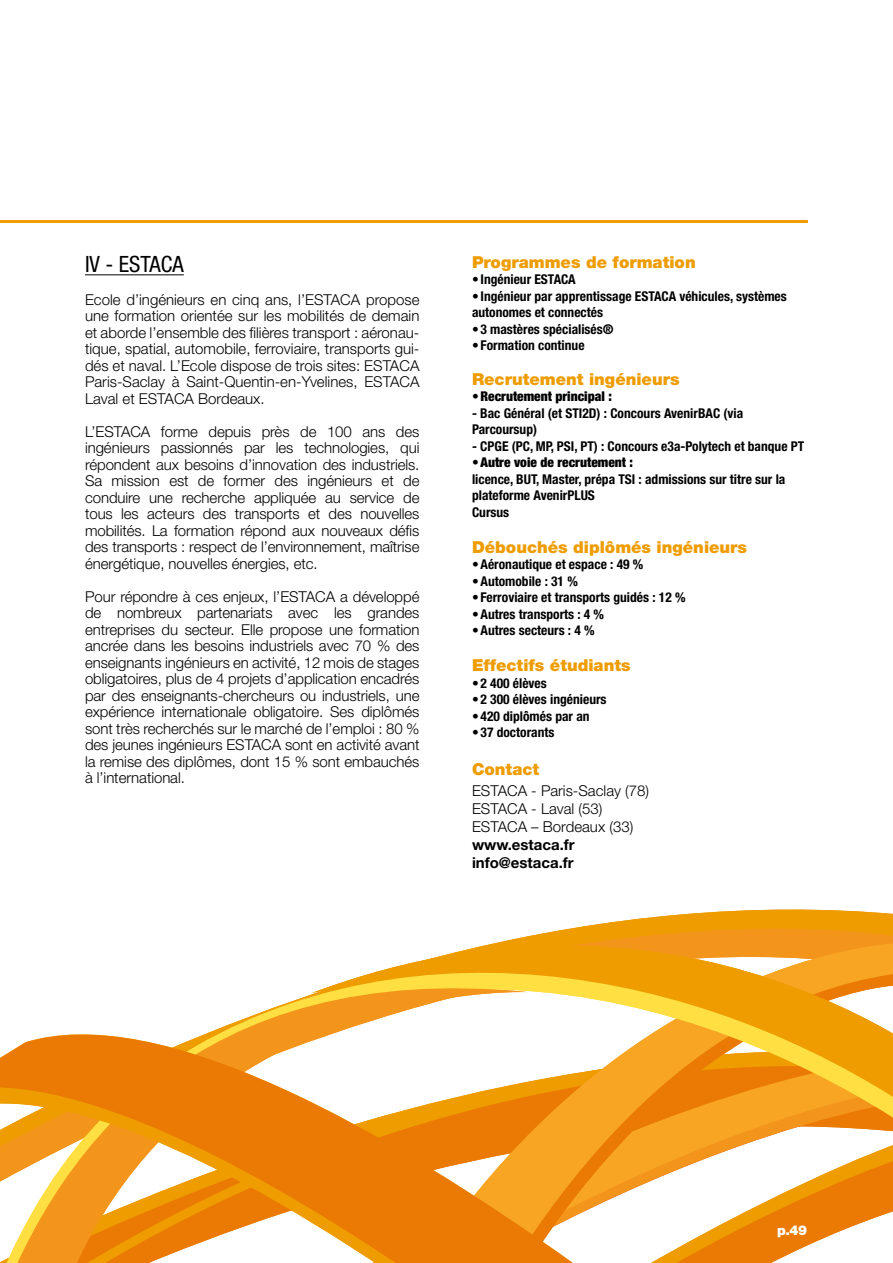
<style>
.page{position:relative;width:893px;height:1263px;background:#fff}
.page>*{position:absolute;margin:0;border:0;box-sizing:border-box;transform-origin:0 0}
.t1{font:condensed 22.5px "Helvetica Neue LT Std";color:#000}
.t2{font:900 16.5px "Helvetica Neue LT Std";color:#ee9c00}
.t3{font:300 15px/16.5px "Helvetica Neue LT Std";letter-spacing:-.005em;color:#000;text-align:justify}
.t4{font:700 15px/18px "Helvetica Neue LT Std";color:#000}
.t5{font:700 condensed 13.5px/16.5px "Helvetica Neue LT Std";color:#000}
.t6{font:900 condensed 13.5px "Helvetica Neue LT Std";color:#000}
.t7{font:900 13.5px "Helvetica Neue LT Std";color:#fff}
</style>
<div class="page">
<hr style="left:85px;top:274px;width:99px;height:1px;background:#000">
<hr style="left:0;top:220px;width:808px;height:3px;background:#ee9c00">
<svg style="left:528px;top:909px;width:365px;height:51px;background:#f3a933"></svg>
<svg style="left:425px;top:936px;width:103px;height:24px;fill:#ee9d03"></svg>
<svg style="left:0;top:960px;width:893px;height:303px"></svg>
<h1 class="t1" style="left:85px;top:251px;width:100px">IV - ESTACA</h1>
<p class="t3" style="left:85px;top:291px;width:336px">Ecole d’ingénieurs en cinq ans, l’ESTACA propose une formation orientée sur les mobilités de demain et aborde l’ensemble des filières transport : aéronau&shy;tique, spatial, automobile, ferroviaire, transports gui&shy;dés et naval. L’Ecole dispose de trois sites: ESTACA Paris-Saclay à Saint-Quentin-en-Yvelines, ESTACA Laval et ESTACA Bordeaux.</p>
<p class="t3" style="left:85px;top:423px;width:336px">L’ESTACA forme depuis près de 100 ans des ingénieurs passionnés par les technologies, qui répondent aux besoins d’innovation des industriels.<br>Sa mission est de former des ingénieurs et de conduire une recherche appliquée au service de tous les acteurs des transports et des nouvelles mobilités. La formation répond aux nouveaux défis des transports : respect de l’environnement, maîtrise énergétique, nouvelles énergies, etc.</p>
<p class="t3" style="left:85px;top:588px;width:336px">Pour répondre à ces enjeux, l’ESTACA a développé de nombreux partenariats avec les grandes entreprises du secteur. Elle propose une formation ancrée dans les besoins industriels avec 70 % des enseignants ingénieurs en activité, 12 mois de stages obligatoires, plus de 4 projets d’application encadrés par des enseignants-chercheurs ou industriels, une expérience internationale obligatoire. Ses diplômés sont très recherchés sur le marché de l’emploi : 80 % des jeunes ingénieurs ESTACA sont en activité avant la remise des diplômes, dont 15 % sont embauchés à l’international.</p>
<p class="t2" style="left:472px;top:252px;width:225px">Programmes de formation</p>
<p class="t5" style="left:472px;top:271px;width:105px">• Ingénieur ESTACA</p>
<p class="t5" style="left:472px;top:287px;width:316px">• Ingénieur par apprentissage ESTACA véhicules, systèmes autonomes et connectés</p>
<p class="t5" style="left:472px;top:320px;width:143px">• 3 mastères spécialisés®</p>
<p class="t5" style="left:472px;top:337px;width:114px">• Formation continue</p>
<p class="t2" style="left:472px;top:369px;width:209px">Recrutement ingénieurs</p>
<p class="t6" style="left:472px;top:388px;width:142px">•Recrutement principal :</p>
<p class="t5" style="left:472px;top:404px;width:273px">- Bac Général (et STI2D) : Concours AvenirBAC (via<br>Parcoursup)</p>
<p class="t5" style="left:472px;top:437px;width:334px">- CPGE (PC, MP, PSI, PT) : Concours e3a-Polytech et banque PT</p>
<p class="t6" style="left:472px;top:454px;width:163px">•Autre voie de recrutement :</p>
<p class="t5" style="left:472px;top:470px;width:315px">licence, BUT, Master, prépa TSI : admissions sur titre sur la plateforme AvenirPLUS<br>Cursus</p>
<p class="t2" style="left:472px;top:537px;width:277px">Débouchés diplômés ingénieurs</p>
<p class="t5" style="left:472px;top:556px;width:173px">•Aéronautique et espace : 49 %</p>
<p class="t5" style="left:472px;top:572px;width:107px">•Automobile : 31 %</p>
<p class="t5" style="left:472px;top:589px;width:215px">• Ferroviaire et transports guidés : 12 %</p>
<p class="t5" style="left:472px;top:605px;width:134px">•Autres transports : 4 %</p>
<p class="t5" style="left:472px;top:622px;width:124px">•Autres secteurs : 4 %</p>
<p class="t2" style="left:472px;top:655px;width:160px">Effectifs étudiants</p>
<p class="t5" style="left:472px;top:674px;width:76px">• 2 400 élèves</p>
<p class="t5" style="left:472px;top:691px;width:136px">• 2 300 élèves ingénieurs</p>
<p class="t5" style="left:472px;top:707px;width:119px">• 420 diplômés par an</p>
<p class="t5" style="left:472px;top:724px;width:84px">• 37 doctorants</p>
<p class="t2" style="left:472px;top:759px;width:69px">Contact</p>
<p class="t3" style="left:472px;top:781px;width:179px;line-height:18px;text-align:left">ESTACA - Paris-Saclay (78)<br>ESTACA - Laval (53)<br>ESTACA – Bordeaux (33)</p>
<p class="t4" style="left:472px;top:835px;width:104px">www.estaca.fr info@estaca.fr</p>
<p class="t7" style="left:777px;top:1222px;width:32px">p.49</p>
</div>
